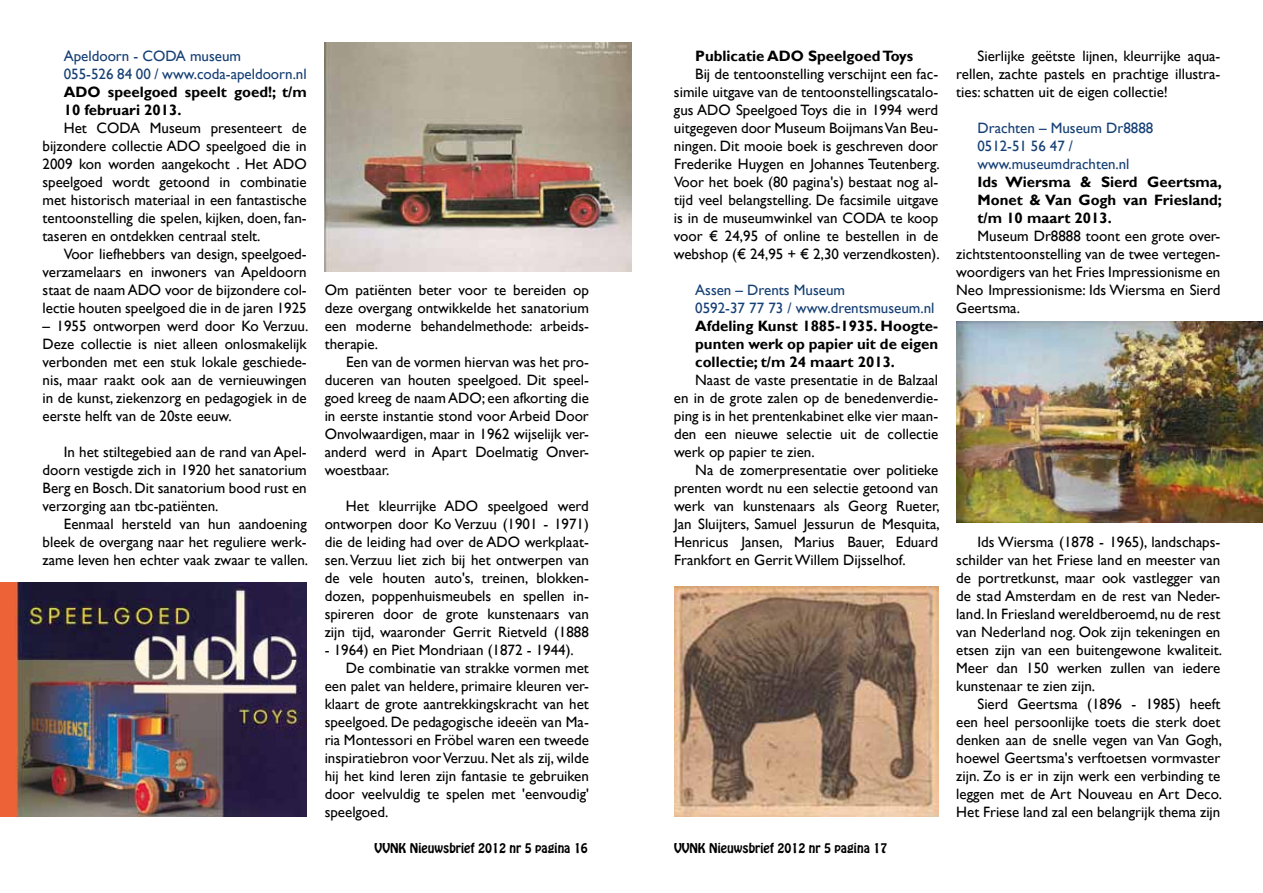
<style>
.page{position:relative;width:1263px;height:893px;background:#fff}
.page>*{position:absolute;margin:0;border:0;box-sizing:border-box;transform-origin:0 0}
.t1{font:15px/18px "Gill Sans";color:#000;text-align:justify}
.t2{font:700 15px/18px "Gill Sans";color:#000;text-align:justify}
.t3{font:15px/18px "Gill Sans";color:#153f74}
.t4{font:12px "Hobo Std";color:#000}
</style>
<div class="page">
<img style="left:0;top:582px;width:306px;height:234px">
<img style="left:325px;top:43px;width:306px;height:228px">
<img style="left:674px;top:586px;width:264px;height:230px">
<img style="left:956px;top:322px;width:307px;height:200px">
<p class="t3" style="left:64px;top:47px;width:244px">Apeldoorn - CODA museum<br>055-526 84 00 / www.coda-apeldoorn.nl</p>
<p class="t2" style="left:64px;top:83px;width:244px">ADO speelgoed speelt goed!; t/m<br>10 februari 2013.</p>
<p class="t1" style="left:43px;top:119px;width:266px;text-indent:21px">Het CODA Museum presenteert de bijzondere collectie ADO speelgoed die in 2009 kon worden aangekocht . Het ADO speelgoed wordt getoond in combinatie met historisch materiaal in een fantastische tentoonstelling die spelen, kijken, doen, fan&shy;taseren en ontdekken centraal stelt.</p>
<p class="t1" style="left:43px;top:245px;width:266px;text-indent:21px">Voor liefhebbers van design, speelgoed&shy;verzamelaars en inwoners van Apeldoorn staat de naamADO voor de bijzondere col&shy;lectie houten speelgoed die in de jaren 1925</p>
<p class="t1" style="left:43px;top:317px;width:267px">– 1955 ontworpen werd door Ko Verzuu.<br>Deze collectie is niet alleen onlosmakelijk verbonden met een stuk lokale geschiede&shy;nis, maar raakt ook aan de vernieuwingen in de kunst, ziekenzorg en pedagogiek in de eerste helft van de 20ste eeuw.</p>
<p class="t1" style="left:43px;top:443px;width:266px;text-indent:21px">In het stiltegebied aan de rand van Apel&shy;doorn vestigde zich in 1920 het sanatorium Berg en Bosch.Dit sanatorium bood rust en verzorging aan tbc-patiënten.</p>
<p class="t1" style="left:43px;top:515px;width:267px;text-indent:21px">Eenmaal hersteld van hun aandoening bleek de overgang naar het reguliere werk&shy;zame leven hen echter vaak zwaar te vallen.</p>
<p class="t1" style="left:325px;top:281px;width:266px">Om patiënten beter voor te bereiden op deze overgang ontwikkelde het sanatorium een moderne behandelmethode: arbeids&shy;therapie.</p>
<p class="t1" style="left:325px;top:353px;width:266px;text-indent:21px">Een van de vormen hiervan was het pro&shy;duceren van houten speelgoed. Dit speel&shy;goed kreeg de naam ADO; een afkorting die in eerste instantie stond voor Arbeid Door Onvolwaardigen, maar in 1962 wijselijk ver&shy;anderd werd in Apart Doelmatig Onver&shy;woestbaar.</p>
<p class="t1" style="left:325px;top:497px;width:266px;text-indent:21px">Het kleurrijke ADO speelgoed werd ontworpen door Ko Verzuu (1901 - 1971) die de leiding had over de ADO werkplaat&shy;sen.Verzuu liet zich bij het ontwerpen van de vele houten auto's, treinen, blokken&shy;dozen, poppenhuismeubels en spellen in&shy;spireren door de grote kunstenaars van zijn tijd, waaronder Gerrit Rietveld (1888</p>
<p class="t1" style="left:325px;top:641px;width:251px">- 1964) en Piet Mondriaan (1872 - 1944).</p>
<p class="t1" style="left:346px;top:659px;width:244px">De combinatie van strakke vormen met</p>
<p class="t1" style="left:325px;top:677px;width:266px">een palet van heldere, primaire kleuren ver-</p>
<p class="t1" style="left:325px;top:695px;width:266px">klaart de grote aantrekkingskracht van het</p>
<p class="t1" style="left:325px;top:713px;width:266px">speelgoed. De pedagogische ideeën van Ma-</p>
<p class="t1" style="left:325px;top:731px;width:266px">ria Montessori en Fröbel waren een tweede</p>
<p class="t1" style="left:325px;top:749px;width:266px">inspiratiebron voorVerzuu. Net als zij, wilde</p>
<p class="t1" style="left:325px;top:767px;width:266px">hij het kind leren zijn fantasie te gebruiken</p>
<p class="t1" style="left:325px;top:785px;width:266px">door veelvuldig te spelen met 'eenvoudig'</p>
<p class="t1" style="left:325px;top:803px;width:65px">speelgoed.</p>
<p class="t2" style="left:695px;top:47px;width:219px">Publicatie ADO Speelgoed Toys</p>
<p class="t1" style="left:674px;top:65px;width:267px;text-indent:21px">Bij de tentoonstelling verschijnt een fac&shy;simile uitgave van de tentoonstellingscatalo&shy;gus ADO Speelgoed Toys die in 1994 werd uitgegeven door Museum BoijmansVan Beu&shy;ningen. Dit mooie boek is geschreven door Frederike Huygen en Johannes Teutenberg.<br>Voor het boek (80 pagina's) bestaat nog al&shy;tijd veel belangstelling. De facsimile uitgave is in de museumwinkel van CODA te koop voor € 24,95 of online te bestellen in de webshop (€ 24,95 + € 2,30 verzendkosten).</p>
<p class="t3" style="left:695px;top:281px;width:241px">Assen – Drents Museum<br>0592-37 77 73 / www.drentsmuseum.nl</p>
<p class="t2" style="left:695px;top:317px;width:244px">Afdeling Kunst 1885-1935. Hoogte&shy;punten werk op papier uit de eigen collectie; t/m 24 maart 2013.</p>
<p class="t1" style="left:674px;top:371px;width:266px;text-indent:21px">Naast de vaste presentatie in de Balzaal en in de grote zalen op de benedenverdie&shy;ping is in het prentenkabinet elke vier maan&shy;den een nieuwe selectie uit de collectie werk op papier te zien.</p>
<p class="t1" style="left:674px;top:461px;width:267px;text-indent:21px">Na de zomerpresentatie over politieke prenten wordt nu een selectie getoond van werk van kunstenaars als Georg Rueter, Jan Sluijters, Samuel Jessurun de Mesquita, Henricus Jansen, Marius Bauer, Eduard Frankfort en GerritWillem Dijsselhof.</p>
<p class="t4" style="left:375px;top:839px;width:215px">VVNK Nieuwsbrief 2012 nr 5 pagina 16</p>
<p class="t4" style="left:674px;top:839px;width:215px">VVNK Nieuwsbrief 2012 nr 5 pagina 17</p>
<p class="t1" style="left:956px;top:47px;width:266px;text-indent:21px">Sierlijke geëtste lijnen, kleurrijke aqua&shy;rellen, zachte pastels en prachtige illustra&shy;ties: schatten uit de eigen collectie!</p>
<p class="t3" style="left:977px;top:119px;width:177px">Drachten – Museum Dr8888<br>0512-51 56 47 / www.museumdrachten.nl</p>
<p class="t2" style="left:977px;top:173px;width:246px">Ids Wiersma &amp; Sierd Geertsma, Monet &amp; Van Gogh van Friesland; t/m 10 maart 2013.</p>
<p class="t1" style="left:956px;top:227px;width:266px;text-indent:21px">Museum Dr8888 toont een grote over&shy;zichtstentoonstelling van de twee vertegen&shy;woordigers van het Fries Impressionisme en Neo Impressionisme: Ids Wiersma en Sierd Geertsma.</p>
<p class="t1" style="left:956px;top:533px;width:267px;text-indent:21px">Ids Wiersma (1878 - 1965), landschaps&shy;schilder van het Friese land en meester van de portretkunst, maar ook vastlegger van de stad Amsterdam en de rest van Neder&shy;land. In Friesland wereldberoemd, nu de rest van Nederland nog. Ook zijn tekeningen en etsen zijn van een buitengewone kwaliteit.<br>Meer dan 150 werken zullen van iedere kunstenaar te zien zijn.</p>
<p class="t1" style="left:956px;top:695px;width:267px;text-indent:21px">Sierd Geertsma (1896 - 1985) heeft een heel persoonlijke toets die sterk doet denken aan de snelle vegen van Van Gogh, hoewel Geertsma's verftoetsen vormvaster zijn. Zo is er in zijn werk een verbinding te leggen met de Art Nouveau en Art Deco.<br>Het Friese land zal een belangrijk thema zijn</p>
</div>
